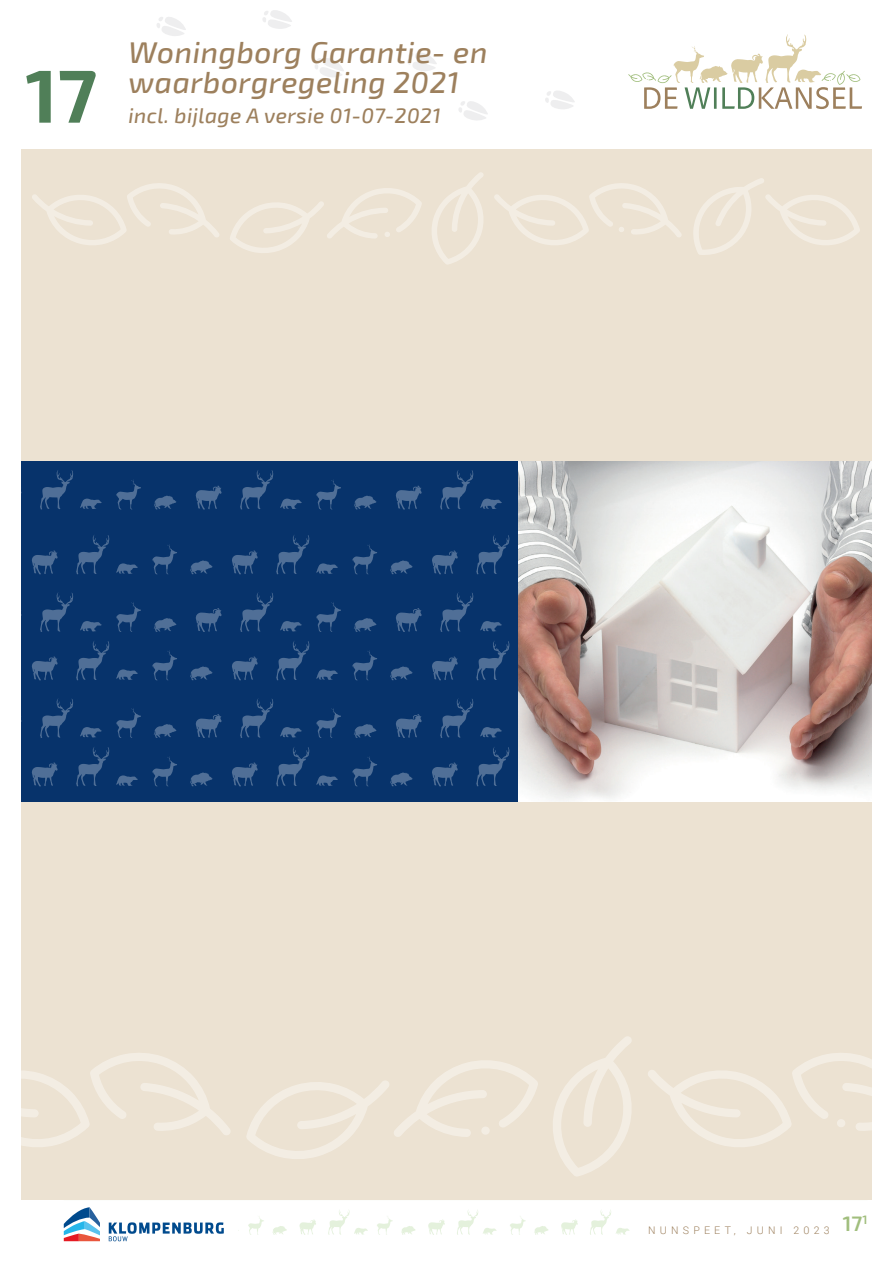
<style>
.page{position:relative;width:893px;height:1263px;background:#fff}
.page>*{position:absolute;margin:0;border:0;box-sizing:border-box;transform-origin:0 0}
.t1{font:700 75px "Exo 2";color:#507f58}
.t2{font:italic 500 30px/30px "Exo 2";letter-spacing:.02em;color:#9d805d}
.t3{font:italic 500 21px "Exo 2";letter-spacing:.02em;color:#9d805d}
.t4{font:300 10.5px "Roboto";letter-spacing:.4em;color:#9d805d}
</style>
<div class="page">
<svg style="left:628px;top:34px;width:234px;height:75px"></svg>
<svg style="left:64px;top:1207px;width:36px;height:34px"></svg>
<svg style="left:109px;top:1222px;width:115px;height:19px"></svg>
<hr style="left:64px;top:1199px;width:803px;height:1px;background:#e4f1dc">
<svg style="left:272px;top:1226px;width:15px;height:9px"></svg>
<svg style="left:299px;top:1220px;width:17px;height:15px"></svg>
<svg style="left:248px;top:1217px;width:16px;height:18px"></svg>
<svg style="left:328px;top:1210px;width:40px;height:25px"></svg>
<svg style="left:401px;top:1226px;width:14px;height:9px"></svg>
<svg style="left:428px;top:1219px;width:17px;height:16px"></svg>
<svg style="left:377px;top:1216px;width:16px;height:19px"></svg>
<svg style="left:457px;top:1210px;width:40px;height:25px"></svg>
<svg style="left:534px;top:1226px;width:14px;height:9px"></svg>
<svg style="left:561px;top:1219px;width:17px;height:16px"></svg>
<svg style="left:510px;top:1216px;width:16px;height:19px"></svg>
<svg style="left:590px;top:1210px;width:40px;height:25px"></svg>
<div style="left:21px;top:149px;width:851px;height:1050px;background:#ece2d2"></div>
<svg style="left:459px;top:101px;width:29px;height:19px"></svg>
<svg style="left:545px;top:91px;width:30px;height:18px"></svg>
<svg style="left:315px;top:58px;width:29px;height:19px"></svg>
<svg style="left:407px;top:52px;width:30px;height:19px"></svg>
<svg style="left:157px;top:17px;width:29px;height:19px"></svg>
<svg style="left:263px;top:10px;width:29px;height:19px"></svg>
<div style="left:21px;top:461px;width:851px;height:340px;background:#07336b"></div>
<svg style="left:76px;top:747px;width:33px;height:39px"></svg>
<svg style="left:32px;top:762px;width:26px;height:24px"></svg>
<svg style="left:116px;top:775px;width:22px;height:11px"></svg>
<svg style="left:276px;top:747px;width:33px;height:39px"></svg>
<svg style="left:190px;top:772px;width:23px;height:14px"></svg>
<svg style="left:232px;top:762px;width:26px;height:24px"></svg>
<svg style="left:152px;top:756px;width:25px;height:30px"></svg>
<svg style="left:316px;top:775px;width:22px;height:11px"></svg>
<svg style="left:476px;top:747px;width:33px;height:39px"></svg>
<svg style="left:390px;top:772px;width:23px;height:14px"></svg>
<svg style="left:432px;top:762px;width:26px;height:24px"></svg>
<svg style="left:352px;top:756px;width:25px;height:30px"></svg>
<svg style="left:40px;top:699px;width:33px;height:39px"></svg>
<svg style="left:80px;top:727px;width:22px;height:10px"></svg>
<svg style="left:240px;top:699px;width:33px;height:39px"></svg>
<svg style="left:154px;top:724px;width:22px;height:14px"></svg>
<svg style="left:196px;top:714px;width:26px;height:24px"></svg>
<svg style="left:116px;top:708px;width:25px;height:30px"></svg>
<svg style="left:280px;top:727px;width:22px;height:10px"></svg>
<svg style="left:440px;top:698px;width:33px;height:40px"></svg>
<svg style="left:354px;top:724px;width:22px;height:14px"></svg>
<svg style="left:396px;top:714px;width:26px;height:24px"></svg>
<svg style="left:316px;top:708px;width:25px;height:30px"></svg>
<svg style="left:480px;top:727px;width:22px;height:10px"></svg>
<svg style="left:76px;top:641px;width:33px;height:39px"></svg>
<svg style="left:32px;top:656px;width:26px;height:24px"></svg>
<svg style="left:116px;top:669px;width:22px;height:11px"></svg>
<svg style="left:276px;top:641px;width:33px;height:39px"></svg>
<svg style="left:190px;top:666px;width:23px;height:14px"></svg>
<svg style="left:232px;top:656px;width:26px;height:24px"></svg>
<svg style="left:152px;top:650px;width:25px;height:30px"></svg>
<svg style="left:316px;top:669px;width:22px;height:11px"></svg>
<svg style="left:476px;top:641px;width:33px;height:39px"></svg>
<svg style="left:390px;top:666px;width:23px;height:14px"></svg>
<svg style="left:432px;top:656px;width:26px;height:24px"></svg>
<svg style="left:352px;top:650px;width:25px;height:30px"></svg>
<svg style="left:40px;top:593px;width:33px;height:39px"></svg>
<svg style="left:80px;top:621px;width:22px;height:10px"></svg>
<svg style="left:240px;top:593px;width:33px;height:39px"></svg>
<svg style="left:154px;top:618px;width:22px;height:14px"></svg>
<svg style="left:196px;top:608px;width:26px;height:24px"></svg>
<svg style="left:116px;top:602px;width:25px;height:30px"></svg>
<svg style="left:280px;top:621px;width:22px;height:10px"></svg>
<svg style="left:440px;top:592px;width:33px;height:40px"></svg>
<svg style="left:354px;top:618px;width:22px;height:14px"></svg>
<svg style="left:396px;top:608px;width:26px;height:24px"></svg>
<svg style="left:316px;top:602px;width:25px;height:30px"></svg>
<svg style="left:480px;top:621px;width:22px;height:10px"></svg>
<svg style="left:76px;top:535px;width:33px;height:39px"></svg>
<svg style="left:32px;top:550px;width:26px;height:24px"></svg>
<svg style="left:116px;top:563px;width:22px;height:11px"></svg>
<svg style="left:276px;top:535px;width:33px;height:39px"></svg>
<svg style="left:190px;top:560px;width:23px;height:14px"></svg>
<svg style="left:232px;top:550px;width:26px;height:24px"></svg>
<svg style="left:152px;top:544px;width:25px;height:30px"></svg>
<svg style="left:316px;top:563px;width:22px;height:11px"></svg>
<svg style="left:476px;top:535px;width:33px;height:39px"></svg>
<svg style="left:390px;top:560px;width:23px;height:14px"></svg>
<svg style="left:432px;top:550px;width:26px;height:24px"></svg>
<svg style="left:352px;top:544px;width:25px;height:30px"></svg>
<svg style="left:40px;top:470px;width:33px;height:39px"></svg>
<svg style="left:80px;top:498px;width:22px;height:11px"></svg>
<svg style="left:240px;top:470px;width:33px;height:39px"></svg>
<svg style="left:154px;top:496px;width:22px;height:13px"></svg>
<svg style="left:196px;top:486px;width:26px;height:23px"></svg>
<svg style="left:116px;top:480px;width:25px;height:29px"></svg>
<svg style="left:280px;top:498px;width:22px;height:11px"></svg>
<svg style="left:440px;top:470px;width:33px;height:39px"></svg>
<svg style="left:354px;top:496px;width:22px;height:13px"></svg>
<svg style="left:396px;top:486px;width:26px;height:23px"></svg>
<svg style="left:316px;top:480px;width:25px;height:29px"></svg>
<svg style="left:480px;top:498px;width:22px;height:11px"></svg>
<img style="left:519px;top:461px;width:353px;height:340px">
<svg style="left:21px;top:1053px;width:209px;height:94px"></svg>
<svg style="left:553px;top:1036px;width:79px;height:140px"></svg>
<svg style="left:246px;top:1060px;width:292px;height:99px"></svg>
<svg style="left:648px;top:1053px;width:224px;height:94px"></svg>
<svg style="left:32px;top:183px;width:187px;height:62px"></svg>
<svg style="left:432px;top:172px;width:51px;height:92px"></svg>
<svg style="left:230px;top:188px;width:192px;height:65px"></svg>
<svg style="left:494px;top:183px;width:188px;height:62px"></svg>
<svg style="left:693px;top:178px;width:167px;height:77px"></svg>
<h1 class="t1" style="left:26px;top:51px;width:73px">17</h1>
<p class="t2" style="left:129px;top:38px;width:360px">Woningborg Garantie- en waarborgregeling 2021</p>
<p class="t3" style="left:129px;top:104px;width:314px">incl. bijlage A versie 01-07-2021</p>
<p class="t4" style="left:648px;top:1222px;width:221px">NUNSPEET, JUNI 2023 <sup>17</sup><sup>1</sup></p>
</div>
